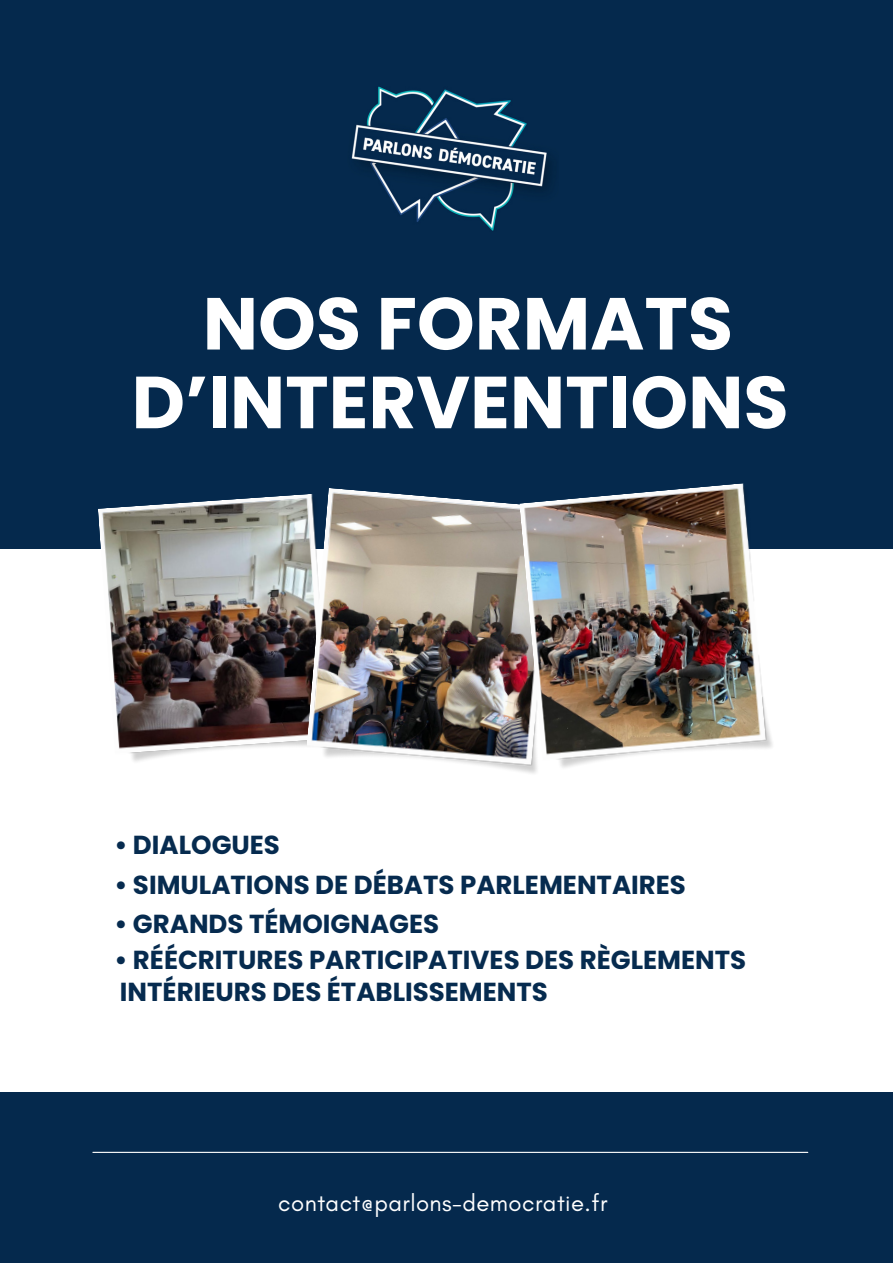
<style>
.page{position:relative;width:893px;height:1264px;background:#fff}
.page>*{position:absolute;margin:0;border:0;box-sizing:border-box;transform-origin:0 0}
.t1{font:700 73.5px/78.8px "Poppins";color:#fff;text-align:center}
.t2{font:700 26.1px "Poppins";color:#062b4f}
.t3{font:23.85px "Glacial Indifference";letter-spacing:.02em;color:#fff}
</style>
<div class="page">
<div style="left:0;top:0;width:892px;height:1262px;background:#05294d"></div>
<hr style="left:93px;top:1151px;width:714px;height:1px;background:#fff">
<img style="left:351px;top:86px;width:200px;height:145px">
<div style="left:0;top:548px;width:892px;height:543px;background:#fff"></div>
<img style="left:98px;top:494px;width:207px;height:268px">
<img style="left:305px;top:488px;width:214px;height:283px">
<img style="left:519px;top:483px;width:259px;height:291px">
<p class="t1" style="left:132px;top:284px;width:658px">NOS FORMATS<br>D’INTERVENTIONS</p>
<p class="t2" style="left:114px;top:827px;width:167px">• DIALOGUES</p>
<p class="t2" style="left:114px;top:866px;width:573px">• SIMULATIONS DE DÉBATS PARLEMENTAIRES</p>
<p class="t2" style="left:114px;top:905px;width:326px">• GRANDS TÉMOIGNAGES</p>
<p class="t2" style="left:114px;top:941px;width:633px">• RÉÉCRITURES PARTICIPATIVES DES RÈGLEMENTS</p>
<p class="t2" style="left:120px;top:973px;width:429px">INTÉRIEURS DES ÉTABLISSEMENTS</p>
<p class="t3" style="left:278px;top:1187px;width:330px">contact@parlons-democratie.fr</p>
</div>
